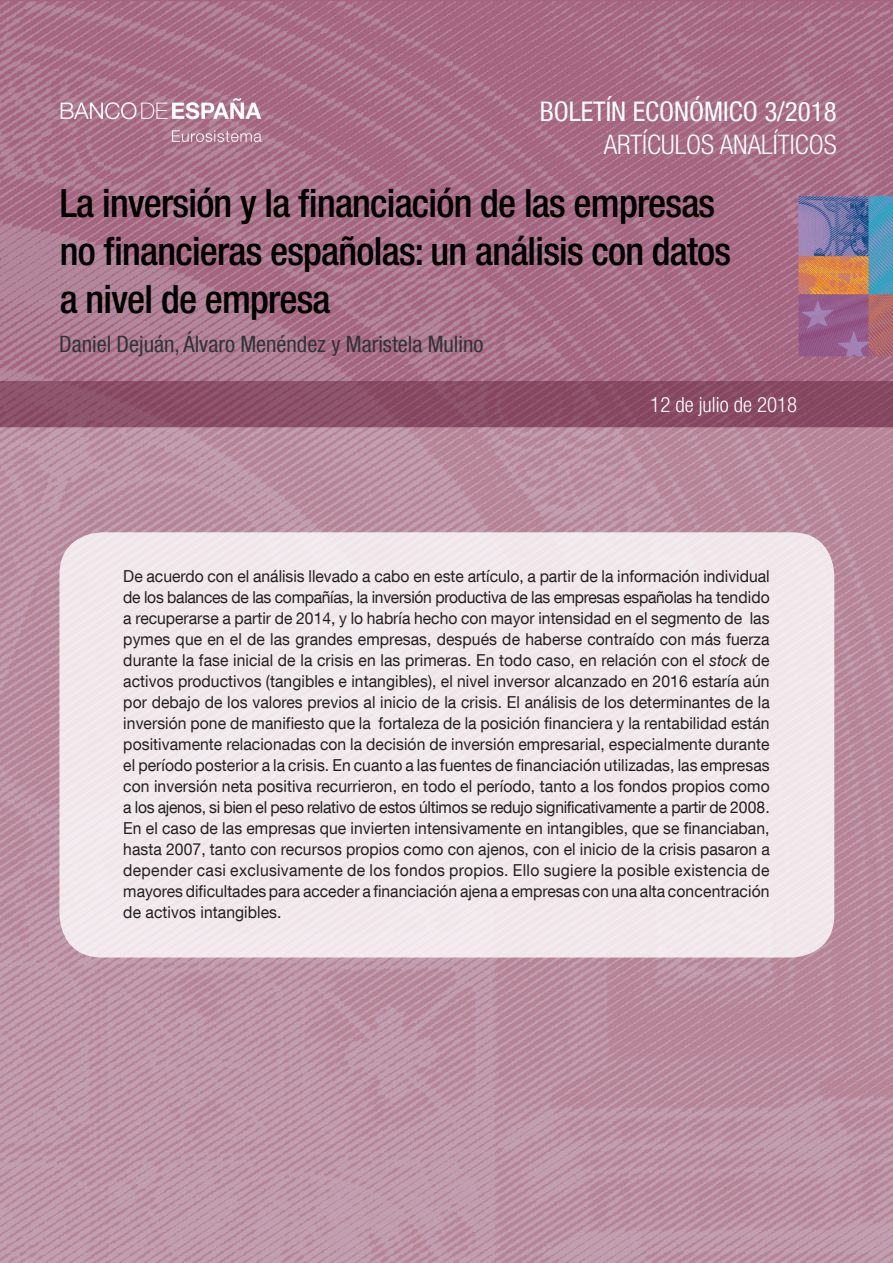
<style>
.page{position:relative;width:893px;height:1263px;background:#fff}
.page>*{position:absolute;margin:0;border:0;box-sizing:border-box;transform-origin:0 0}
.TITULO_GENERAL{font:500 condensed 39px/48px "Bd E Neue Helvetica";letter-spacing:-.02em;color:#000}
.t1{font:condensed 27px "Bd E Neue Helvetica";color:#fff}
.t2{font:300 condensed 27px "Bd E Neue Helvetica";color:#fff}
.AUTORES{font:condensed 22.5px "Bd E Neue Helvetica";color:#303337}
.INCLUSION_ARTICULO-M{font:300 condensed 21px "Bd E Neue Helvetica";color:#fff}
.TEXTO_GENERAL{font:16.5px/21px "Bd E Neue Helvetica";letter-spacing:.005em;color:#231f20;text-align:justify;scale:.95 1}
.s1{font-style:italic}
</style>
<div class="page">
<img style="left:0;top:0;width:893px;height:1263px">
<div style="left:59px;top:532px;width:775px;height:425px;background:#f1e8eb;border-radius:43px"></div>
<h2 class="t1" style="left:540px;top:96px;width:298px">BOLETÍN ECONÓMICO 3/2018</h2>
<h2 class="t2" style="left:604px;top:129px;width:234px">ARTÍCULOS ANALÍTICOS</h2>
<p class="TITULO_GENERAL" style="left:60px;top:179px;width:673px">La inversión y la financiación de las empresas no financieras españolas: un análisis con datos a nivel de empresa</p>
<p class="AUTORES" style="left:59px;top:331px;width:426px">Daniel Dejuán, Álvaro Menéndez y Maristela Mulino</p>
<p class="INCLUSION_ARTICULO-M" style="left:650px;top:392px;width:149px">12 de julio de 2018</p>
<p class="TEXTO_GENERAL" style="left:123px;top:565px;width:682px">De acuerdo con el análisis llevado a cabo en este artículo, a partir de la información individual de los balances de las compañías, la inversión productiva de las empresas españolas ha tendido a recuperarse a partir de 2014, y lo habría hecho con mayor intensidad en el segmento de las pymes que en el de las grandes empresas, después de haberse contraído con más fuerza durante la fase inicial de la crisis en las primeras. En todo caso, en relación con el <span class="s1">stock</span> de activos productivos (tangibles e intangibles), el nivel inversor alcanzado en 2016 estaría aún por debajo de los valores previos al inicio de la crisis. El análisis de los determinantes de la inversión pone de manifiesto que la fortaleza de la posición financiera y la rentabilidad están positivamente relacionadas con la decisión de inversión empresarial, especialmente durante el período posterior a la crisis. En cuanto a las fuentes de financiación utilizadas, las empresas con inversión neta positiva recurrieron, en todo el período, tanto a los fondos propios como a los ajenos, si bien el peso relativo de estos últimos se redujo significativamente a partir de 2008.<br>En el caso de las empresas que invierten intensivamente en intangibles, que se financiaban, hasta 2007, tanto con recursos propios como con ajenos, con el inicio de la crisis pasaron a depender casi exclusivamente de los fondos propios. Ello sugiere la posible existencia de mayores dificultades para acceder a financiación ajena a empresas con una alta concentración de activos intangibles.</p>
</div>
